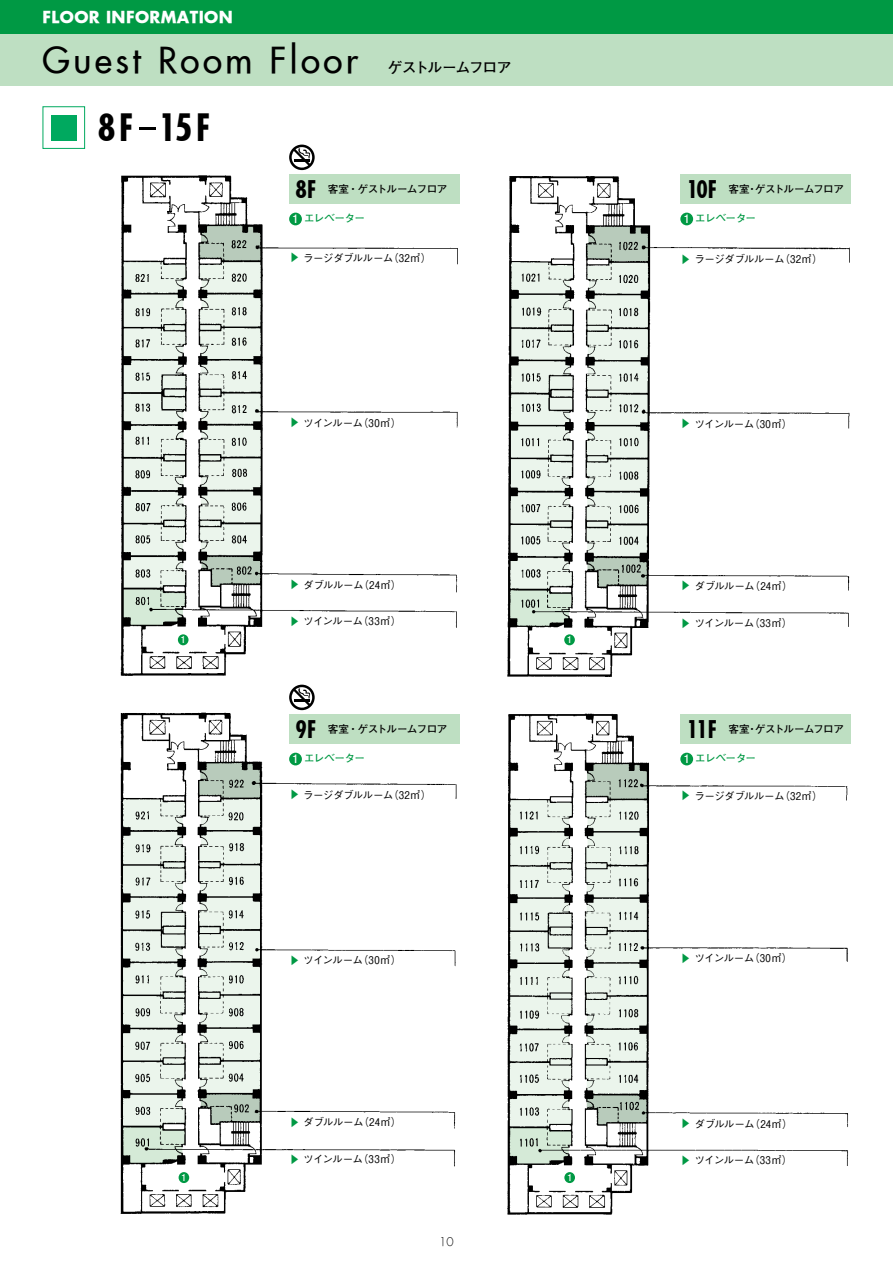
<style>
.page{position:relative;width:893px;height:1263px;background:#fff}
.page>*{position:absolute;margin:0;border:0;box-sizing:border-box;transform-origin:0 0}
.t1{font:700 condensed 36.15px "Futura";color:#000}
.t2{font:35.1px "Futura Normal";letter-spacing:.1em;color:#000}
.t3{font:700 15.9px "Futura";letter-spacing:.025em;color:#fff}
.t4{font:700 14.85px "Futo Go B101 Pro";letter-spacing:-.09em;color:#000}
.t5{font:300 11.7px "Futura";color:#000}
.t6{font:500 10.65px "Gothic BBB Pro";letter-spacing:-.07em;color:#000}
.t7{font:700 10.65px "Futo Go B101 Pro";letter-spacing:-.07em;color:#000}
.t8{font:700 10.65px "Futo Go B101 Pro";letter-spacing:-.05em;color:#094}
.t9{font:500 10.65px "Gothic BBB Pro";color:#094}
.t10{font:700 9.6px "Futo Go B101 Pro";color:#fff}
.s1{font-family:"Futura Condensed";font-weight:400;font-stretch:normal}
.s2{font-family:"Futura";font-stretch:condensed;font-size:23.4px}
.s3{font-size:11.7px;color:#fff}
</style>
<div class="page">
<div style="left:0;top:0;width:893px;height:34px;background:#094"></div>
<div style="left:0;top:34px;width:893px;height:51px;background:#bedfc2"></div>
<div style="left:43px;top:106px;width:42px;height:43px;border:1px solid #00a95f"></div>
<div style="left:51px;top:115px;width:26px;height:25px;background:#00a95f"></div>
<img style="left:120px;top:174px;width:731px;height:1041px">
<div style="left:178px;top:634px;width:11px;height:11px;background:#094;border-radius:50%"></div>
<div style="left:564px;top:634px;width:11px;height:11px;background:#094;border-radius:50%"></div>
<div style="left:179px;top:1172px;width:10px;height:11px;background:#094;border-radius:50%"></div>
<div style="left:564px;top:1172px;width:11px;height:11px;background:#094;border-radius:50%"></div>
<div style="left:289px;top:174px;width:170px;height:30px;background:#bedfc2"></div>
<div style="left:289px;top:213px;width:13px;height:12px;background:#094;border-radius:50%"></div>
<div style="left:289px;top:249px;width:160px;height:17px;background:#fff"></div>
<div style="left:289px;top:414px;width:160px;height:17px;background:#fff"></div>
<div style="left:289px;top:576px;width:160px;height:17px;background:#fff"></div>
<div style="left:289px;top:612px;width:160px;height:17px;background:#fff"></div>
<div style="left:680px;top:174px;width:170px;height:30px;background:#bedfc2"></div>
<div style="left:680px;top:213px;width:13px;height:12px;background:#094;border-radius:50%"></div>
<div style="left:680px;top:250px;width:160px;height:17px;background:#fff"></div>
<div style="left:680px;top:415px;width:160px;height:17px;background:#fff"></div>
<div style="left:680px;top:577px;width:160px;height:17px;background:#fff"></div>
<div style="left:680px;top:614px;width:160px;height:17px;background:#fff"></div>
<div style="left:289px;top:714px;width:170px;height:30px;background:#bedfc2"></div>
<div style="left:289px;top:753px;width:13px;height:12px;background:#094;border-radius:50%"></div>
<div style="left:289px;top:786px;width:160px;height:17px;background:#fff"></div>
<div style="left:289px;top:952px;width:160px;height:17px;background:#fff"></div>
<div style="left:289px;top:1114px;width:160px;height:17px;background:#fff"></div>
<div style="left:289px;top:1151px;width:160px;height:16px;background:#fff"></div>
<div style="left:680px;top:714px;width:170px;height:30px;background:#bedfc2"></div>
<div style="left:680px;top:753px;width:13px;height:12px;background:#094;border-radius:50%"></div>
<div style="left:680px;top:787px;width:160px;height:17px;background:#fff"></div>
<div style="left:680px;top:949px;width:160px;height:17px;background:#fff"></div>
<div style="left:680px;top:1115px;width:160px;height:17px;background:#fff"></div>
<div style="left:680px;top:1152px;width:160px;height:17px;background:#fff"></div>
<svg style="left:289px;top:145px;width:26px;height:25px"></svg>
<svg style="left:289px;top:685px;width:26px;height:25px"></svg>
<h3 class="t3" style="left:43px;top:6px;width:192px">FLOOR INFORMATION</h3>
<h2 class="t2" style="left:43px;top:37px;width:317px">Guest Room Floor</h2>
<h3 class="t4" style="left:358px;top:55px;width:155px">　　ゲストルームフロア</h3>
<h1 class="t1" style="left:98px;top:104px;width:114px">8F<span class="s1">-</span>15F</h1>
<p class="t7" style="left:296px;top:181px;width:154px"><span class="s2">8F</span> 客室・ゲストルームフロア</p>
<p class="t8" style="left:292px;top:210px;width:74px"><span class="s3">1</span> エレベーター</p>
<p class="t9" style="left:303px;top:252px;width:12px;rotate:90deg">▲</p>
<p class="t6" style="left:303px;top:249px;width:130px">ラージダブルルーム（32㎡）</p>
<p class="t9" style="left:303px;top:417px;width:12px;rotate:90deg">▲</p>
<p class="t6" style="left:303px;top:414px;width:100px">ツインルーム（30㎡）</p>
<p class="t9" style="left:303px;top:579px;width:12px;rotate:90deg">▲</p>
<p class="t6" style="left:303px;top:576px;width:100px">ダブルルーム（24㎡）</p>
<p class="t9" style="left:303px;top:615px;width:12px;rotate:90deg">▲</p>
<p class="t6" style="left:303px;top:612px;width:99px">ツインルーム（33㎡）</p>
<p class="t10" style="left:181px;top:632px;width:7px">1</p>
<p class="t10" style="left:567px;top:632px;width:7px">1</p>
<p class="t7" style="left:296px;top:721px;width:154px"><span class="s2">9F</span> 客室・ゲストルームフロア</p>
<p class="t8" style="left:292px;top:750px;width:74px"><span class="s3">1</span> エレベーター</p>
<p class="t9" style="left:303px;top:789px;width:12px;rotate:90deg">▲</p>
<p class="t6" style="left:303px;top:786px;width:130px">ラージダブルルーム（32㎡）</p>
<p class="t9" style="left:303px;top:955px;width:12px;rotate:90deg">▲</p>
<p class="t6" style="left:303px;top:952px;width:100px">ツインルーム（30㎡）</p>
<p class="t9" style="left:303px;top:1117px;width:12px;rotate:90deg">▲</p>
<p class="t6" style="left:303px;top:1114px;width:100px">ダブルルーム（24㎡）</p>
<p class="t9" style="left:303px;top:1154px;width:12px;rotate:90deg">▲</p>
<p class="t6" style="left:303px;top:1150px;width:99px">ツインルーム（33㎡）</p>
<p class="t10" style="left:181px;top:1170px;width:7px">1</p>
<p class="t10" style="left:567px;top:1170px;width:7px">1</p>
<p class="t5" style="left:439px;top:1234px;width:16px">10</p>
<p class="t7" style="left:687px;top:181px;width:159px"><span class="s2">10F</span> 客室・ゲストルームフロア</p>
<p class="t8" style="left:683px;top:210px;width:74px"><span class="s3">1</span> エレベーター</p>
<p class="t9" style="left:694px;top:254px;width:12px;rotate:90deg">▲</p>
<p class="t6" style="left:694px;top:250px;width:130px">ラージダブルルーム（32㎡）</p>
<p class="t9" style="left:694px;top:418px;width:12px;rotate:90deg">▲</p>
<p class="t6" style="left:694px;top:415px;width:100px">ツインルーム（30㎡）</p>
<p class="t9" style="left:694px;top:580px;width:12px;rotate:90deg">▲</p>
<p class="t6" style="left:694px;top:577px;width:100px">ダブルルーム（24㎡）</p>
<p class="t9" style="left:694px;top:618px;width:12px;rotate:90deg">▲</p>
<p class="t6" style="left:694px;top:614px;width:99px">ツインルーム（33㎡）</p>
<p class="t7" style="left:687px;top:721px;width:159px"><span class="s2">11F</span> 客室・ゲストルームフロア</p>
<p class="t8" style="left:683px;top:750px;width:74px"><span class="s3">1</span> エレベーター</p>
<p class="t9" style="left:694px;top:790px;width:12px;rotate:90deg">▲</p>
<p class="t6" style="left:694px;top:787px;width:130px">ラージダブルルーム（32㎡）</p>
<p class="t9" style="left:694px;top:952px;width:12px;rotate:90deg">▲</p>
<p class="t6" style="left:694px;top:949px;width:100px">ツインルーム（30㎡）</p>
<p class="t9" style="left:694px;top:1118px;width:12px;rotate:90deg">▲</p>
<p class="t6" style="left:694px;top:1115px;width:100px">ダブルルーム（24㎡）</p>
<p class="t9" style="left:694px;top:1155px;width:12px;rotate:90deg">▲</p>
<p class="t6" style="left:694px;top:1152px;width:99px">ツインルーム（33㎡）</p>
</div>
